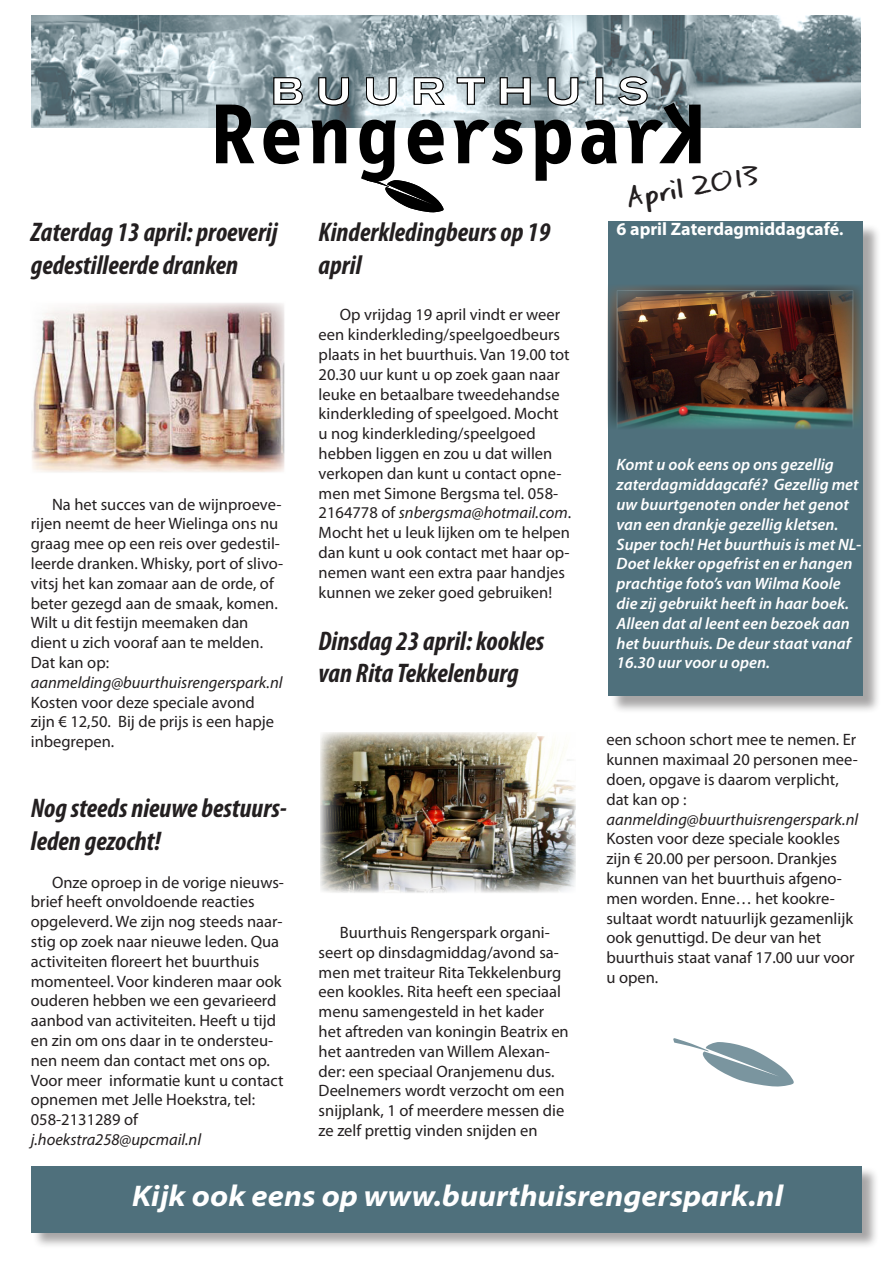
<style>
.page{position:relative;width:893px;height:1263px;background:#fff}
.page>*{position:absolute;margin:0;border:0;box-sizing:border-box;transform-origin:0 0}
.t1{font:italic 700 semi-expanded 30px "Myriad Pro";color:#fff}
.t2{font:30px "Eager Naturalist";color:#231f20}
.Koptekst{font:italic 700 condensed 27px/32.4px "Myriad Pro";color:#231f20}
.Hoofdtekst{font:italic 700 condensed 27px/32.4px "Myriad Pro";color:#231f20}
.Hoofdtekst-2{font:700 18px "Myriad Pro";color:#fff}
.Koptekst-2{font:16.5px/19.8px "Myriad Pro";color:#231f20}
.Hoofdtekst-3{font:16.5px/19.8px "Myriad Pro";color:#231f20}
.Hoofdtekst-4{font:italic 600 16.5px/19.8px "Myriad Pro";color:#fff}
.Koptekst-3{font:italic 16.5px "Myriad Pro";color:#231f20}
.Hoofdtekst-5{font:italic 16.5px "Myriad Pro";color:#231f20}
.s1{font-style:italic}
.s2{font-size:16.5px}
</style>
<div class="page">
<div style="left:610px;top:223px;width:283px;height:501px;background:#231f20;opacity:.4"></div>
<div style="left:608px;top:221px;width:254px;height:474px;background:#4f707c"></div>
<img style="left:31px;top:16px;width:829px;height:111px">
<svg style="left:273px;top:77px;width:30px;height:28px"></svg>
<svg style="left:318px;top:77px;width:31px;height:29px"></svg>
<svg style="left:366px;top:77px;width:31px;height:29px"></svg>
<svg style="left:413px;top:77px;width:32px;height:28px"></svg>
<svg style="left:216px;top:105px;width:38px;height:58px"></svg>
<svg style="left:263px;top:120px;width:36px;height:44px"></svg>
<svg style="left:312px;top:120px;width:34px;height:43px"></svg>
<svg style="left:453px;top:76px;width:247px;height:105px"></svg>
<svg style="left:359px;top:120px;width:85px;height:92px"></svg>
<div style="left:32px;top:1166px;width:853px;height:89px;background:#231f20;opacity:.4"></div>
<div style="left:32px;top:1166px;width:830px;height:66px;background:#4f707c"></div>
<img style="left:607px;top:285px;width:255px;height:144px">
<img style="left:31px;top:303px;width:254px;height:170px">
<img style="left:320px;top:732px;width:255px;height:161px">
<svg style="left:673px;top:1038px;width:121px;height:48px"></svg>
<p class="Koptekst" style="left:31px;top:216px;width:248px">Zaterdag 13 april: proeverij gedestilleerde dranken</p>
<p class="Koptekst-2" style="left:31px;top:494px;width:254px;text-indent:21px">Na het succes van de wijnproeve&shy;rijen neemt de heer Wielinga ons nu graag mee op een reis over gedestil&shy;leerde dranken. Whisky, port of slivo&shy;vitsj het kan zomaar aan de orde, of beter gezegd aan de smaak, komen.<br>Wilt u dit festijn meemaken dan dient u zich vooraf aan te melden.<br>Dat kan op:</p>
<p class="Koptekst-2" style="left:31px;top:672px;width:253px"><span class="s1">aanmelding@buurthuisrengerspark.nl<br></span>Kosten voor deze speciale avond zijn € 12,50. Bij de prijs is een hapje inbegrepen.</p>
<p class="Koptekst" style="left:31px;top:792px;width:257px">Nog steeds nieuwe bestuurs&shy;leden gezocht!</p>
<p class="Hoofdtekst-3" style="left:31px;top:872px;width:255px;text-indent:21px">Onze oproep in de vorige nieuws&shy;brief heeft onvoldoende reacties opgeleverd. We zijn nog steeds naar&shy;stig op zoek naar nieuwe leden. Qua activiteiten floreert het buurthuis momenteel. Voor kinderen maar ook ouderen hebben we een gevarieerd aanbod van activiteiten. Heeft u tijd en zin om ons daar in te ondersteu&shy;nen neem dan contact met ons op.<br>Voor meer informatie kunt u contact opnemen met Jelle Hoekstra, tel:<br>058-2131289 of</p>
<p class="Hoofdtekst-5" style="left:31px;top:1129px;width:172px">j.hoekstra258@upcmail.nl</p>
<p class="Hoofdtekst" style="left:319px;top:216px;width:233px">Kinderkledingbeurs op 19 april</p>
<p class="Hoofdtekst-3" style="left:319px;top:305px;width:254px;text-indent:21px">Op vrijdag 19 april vindt er weer een kinderkleding/speelgoedbeurs plaats in het buurthuis. Van 19.00 tot 20.30 uur kunt u op zoek gaan naar leuke en betaalbare tweedehandse kinderkleding of speelgoed. Mocht u nog kinderkleding/speelgoed hebben liggen en zou u dat willen verkopen dan kunt u contact opne&shy;men met Simone Bergsma tel. 058- 2164778 of <span class="s1">snbergsma@hotmail.com</span>.<br>Mocht het u leuk lijken om te helpen dan kunt u ook contact met haar op&shy;nemen want een extra paar handjes kunnen we zeker goed gebruiken!</p>
<p class="Koptekst" style="left:319px;top:624px;width:227px">Dinsdag 23 april: kookles van Rita Tekkelenburg</p>
<p class="Koptekst-2" style="left:319px;top:922px;width:252px;text-indent:21px">Buurthuis Rengerspark organi&shy;seert op dinsdagmiddag/avond sa&shy;men met traiteur Rita Tekkelenburg een kookles. Rita heeft een speciaal menu samengesteld in het kader het aftreden van koningin Beatrix en het aantreden van Willem Alexan&shy;der: een speciaal Oranjemenu dus.<br>Deelnemers wordt verzocht om een snijplank, 1 of meerdere messen die ze zelf prettig vinden snijden en</p>
<p class="t2" style="left:622px;top:179px;width:135px;rotate:-10deg">April 2013</p>
<p class="Hoofdtekst-2" style="left:617px;top:217px;width:228px">6 april Zaterdagmiddagcafé<span class="s2">.</span></p>
<p class="Hoofdtekst-4" style="left:617px;top:455px;width:246px">Komt u ook eens op ons gezellig zaterdagmiddagcafé? Gezellig met uw buurtgenoten onder het genot van een drankje gezellig kletsen.<br>Super toch! Het buurthuis is met NL-<br>Doet lekker opgefrist en er hangen prachtige foto’s van Wilma Koole die zij gebruikt heeft in haar boek.<br>Alleen dat al leent een bezoek aan het buurthuis. De deur staat vanaf<br>16.30 uur voor u open.</p>
<p class="Koptekst-2" style="left:606px;top:730px;width:253px">een schoon schort mee te nemen. Er kunnen maximaal 20 personen mee&shy;doen, opgave is daarom verplicht, dat kan op :</p>
<p class="Koptekst-3" style="left:606px;top:809px;width:253px">aanmelding@buurthuisrengerspark.nl</p>
<p class="Koptekst-2" style="left:606px;top:829px;width:250px">Kosten voor deze speciale kookles zijn € 20.00 per persoon. Drankjes kunnen van het buurthuis afgeno&shy;men worden. Enne… het kookre&shy;sultaat wordt natuurlijk gezamenlijk ook genuttigd. De deur van het buurthuis staat vanaf 17.00 uur voor u open.</p>
<p class="t1" style="left:132px;top:1179px;width:653px">Kijk ook eens op www.buurthuisrengerspark.nl</p>
</div>
